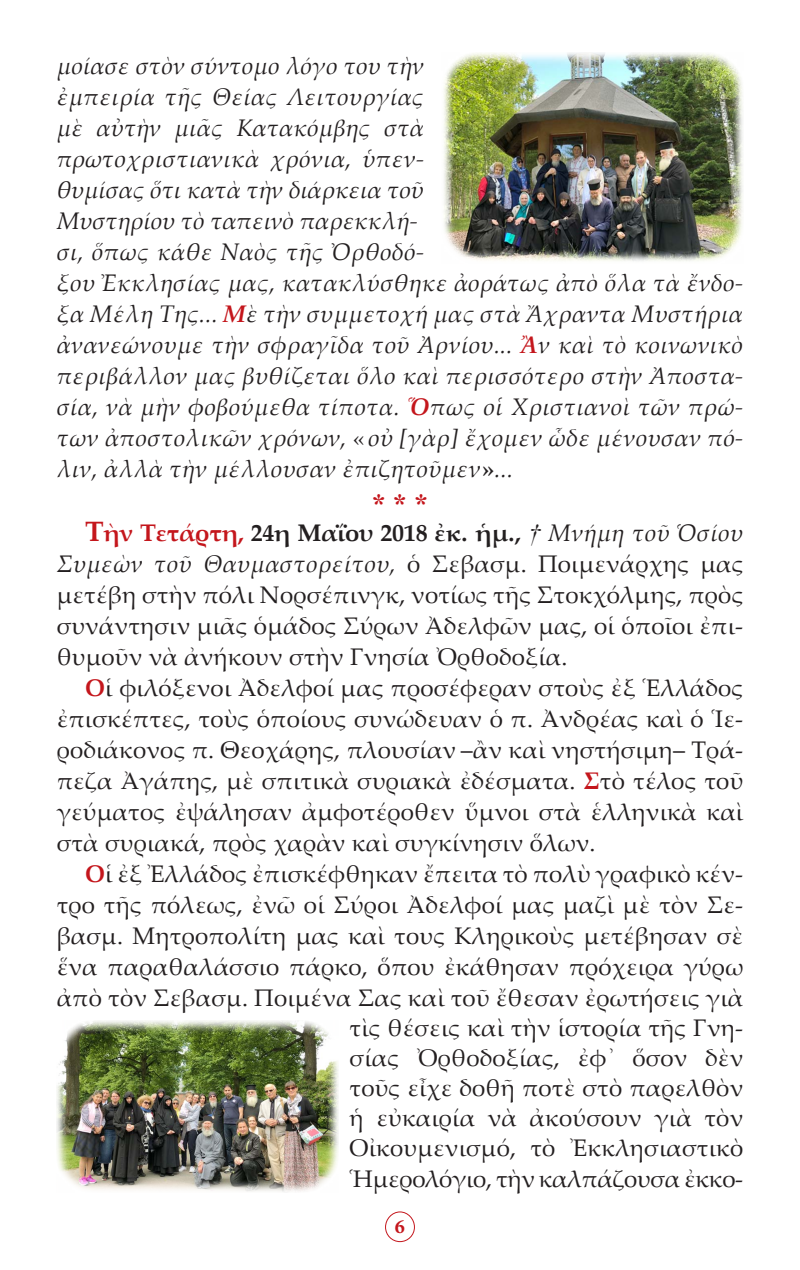
<style>
.page{position:relative;width:800px;height:1270px;background:#fff}
.page>*{position:absolute;margin:0;border:0;box-sizing:border-box;transform-origin:0 0}
.t1{font:28px "CTOS New Times Bold Test 1";color:#c4161c}
.t2{font:24px/31px "Palatino Linotype";letter-spacing:.01em;color:#231f20;text-align:justify}
.t3{font:italic 24px/31px "Palatino Linotype";letter-spacing:.01em;color:#231f20;text-align:justify}
.t4{font:700 24px "Palatino Linotype";letter-spacing:-.01em;color:#231f20}
.t5{font:italic 24px "Palatino Linotype";letter-spacing:-.01em;color:#231f20}
.t6{font:700 20px "Minion Pro";color:#c4161c}
.s1{font-weight:700;color:#c4161c}
.s2{font-style:normal}
.s3{font-weight:700;font-style:normal}
.s4{font-size:28px;color:#c4161c}
.s5{color:#c4161c}
.s6{font-family:"CTOS New Times Italic Test 1";font-weight:400}
.s7{font-weight:400;font-style:italic}
.s8{font-style:italic}
</style>
<div class="page">
<div style="left:385px;top:1212px;width:30px;height:30px;border:1px solid #c4161c;border-radius:50%"></div>
<img style="left:444px;top:53px;width:299px;height:208px">
<img style="left:57px;top:1021px;width:281px;height:171px">
<p class="t3" style="left:57px;top:50px;width:369px">μοίασε στὸν σύντομο λόγο του τὴν</p>
<p class="t3" style="left:57px;top:81px;width:369px">ἐμπειρία τῆς Θείας Λειτουργίας</p>
<p class="t3" style="left:57px;top:112px;width:369px">μὲ αὐτὴν μιᾶς Κατακόμβης στὰ πρωτοχριστιανικὰ χρόνια, ὑπεν&shy;θυμίσας ὅτι κατὰ τὴν διάρκεια τοῦ</p>
<p class="t5" style="left:57px;top:204px;width:363px">Μυστηρίου τὸ ταπεινὸ παρεκκλή-</p>
<p class="t3" style="left:57px;top:236px;width:688px;text-align:left">σι, ὅπως κάθε Ναὸς τῆς Ὀρθοδό-<br>ξου Ἐκκλησίας μας, κατακλύσθηκε ἀοράτως ἀπὸ ὅλα τὰ ἔνδο&shy;ξα Μέλη Της... <span class="s1">Μ</span>ὲ τὴν συμμετοχή μας στὰ Ἄχραντα Μυστήρια ἀνανεώνουμε τὴν σφραγῖδα τοῦ Ἀρνίου... <span class="s1">Ἂ</span>ν καὶ τὸ κοινωνικὸ περιβάλλον μας βυθίζεται ὅλο καὶ περισσότερο στὴν Ἀποστα&shy;σία, νὰ μὴν φοβούμεθα τίποτα. <span class="s1">Ὅ</span>πως οἱ Χριστιανοὶ τῶν πρώ&shy;των ἀποστολικῶν χρόνων, <span class="s2">«</span> οὐ [γὰρ] ἔχομεν ὧδε μένουσαν πό&shy;λιν, ἀλλὰ τὴν μέλλουσαν ἐπιζητοῦμεν<span class="s3">»</span>...</p>
<p class="t1" style="left:372px;top:488px;width:57px">* * *</p>
<p class="t4" style="left:85px;top:516px;width:660px"><span class="s4">Τ</span><span class="s5">ὴν Τετάρτη,</span> 24η Μαΐου 2018 ἐκ. ἡμ., <span class="s6">†</span> <span class="s7">Μνήμη τοῦ Ὁσίου</span></p>
<p class="t2" style="left:57px;top:547px;width:688px"><span class="s8">Συμεὼν τοῦ Θαυμαστορείτου,</span> ὁ Σεβασμ. Ποιμενάρχης μας μετέβη στὴν πόλι Νορσέπινγκ, νοτίως τῆς Στοκχόλμης, πρὸς συνάντησιν μιᾶς ὁμάδος Σύρων Ἀδελφῶν μας, οἱ ὁποῖοι ἐπι&shy;θυμοῦν νὰ ἀνήκουν στὴν Γνησία Ὀρθοδοξία.</p>
<p class="t2" style="left:57px;top:671px;width:688px;text-indent:28px"><span class="s1">Ο</span>ἱ φιλόξενοι Ἀδελφοί μας προσέφεραν στοὺς ἐξ Ἑλλάδος ἐπισκέπτες, τοὺς ὁποίους συνώδευαν ὁ π. Ἀνδρέας καὶ ὁ Ἱε&shy;ροδιάκονος π. Θεοχάρης, πλουσίαν –ἂν καὶ νηστήσιμη– Τρά&shy;πεζα Ἀγάπης, μὲ σπιτικὰ συριακὰ ἐδέσματα. <span class="s1">Σ</span>τὸ τέλος τοῦ γεύματος ἐψάλησαν ἀμφοτέροθεν ὕμνοι στὰ ἑλληνικὰ καὶ στὰ συριακά, πρὸς χαρὰν καὶ συγκίνησιν ὅλων.</p>
<p class="t2" style="left:85px;top:857px;width:660px"><span class="s1">Ο</span>ἱ ἐξ Ἐλλάδος ἐπισκέφθηκαν ἔπειτα τὸ πολὺ γραφικὸ κέν-</p>
<p class="t2" style="left:57px;top:888px;width:688px">τρο τῆς πόλεως, ἐνῶ οἱ Σύροι Ἀδελφοί μας μαζὶ μὲ τὸν Σε&shy;βασμ. Μητροπολίτη μας καὶ τους Κληρικοὺς μετέβησαν σὲ ἕνα παραθαλάσσιο πάρκο, ὅπου ἐκάθησαν πρόχειρα γύρω ἀπὸ τὸν Σεβασμ. Ποιμένα Σας καὶ τοῦ ἔθεσαν ἐρωτήσεις γιὰ</p>
<p class="t2" style="left:350px;top:1012px;width:395px;line-height:30.2px">τὶς θέσεις καὶ τὴν ἱστορία τῆς Γνη&shy;σίας Ὀρθοδοξίας, ἐφ᾿ ὅσον δὲν τοῦς εἶχε δοθῆ ποτὲ στὸ παρελθὸν ἡ εὐκαιρία νὰ ἀκούσουν γιὰ τὸν Οἰκουμενισμό, τὸ Ἐκκλησιαστικὸ Ἡμερολόγιο, τὴν καλπάζουσα ἐκκο-</p>
<p class="t6" style="left:395px;top:1213px;width:11px">6</p>
</div>
